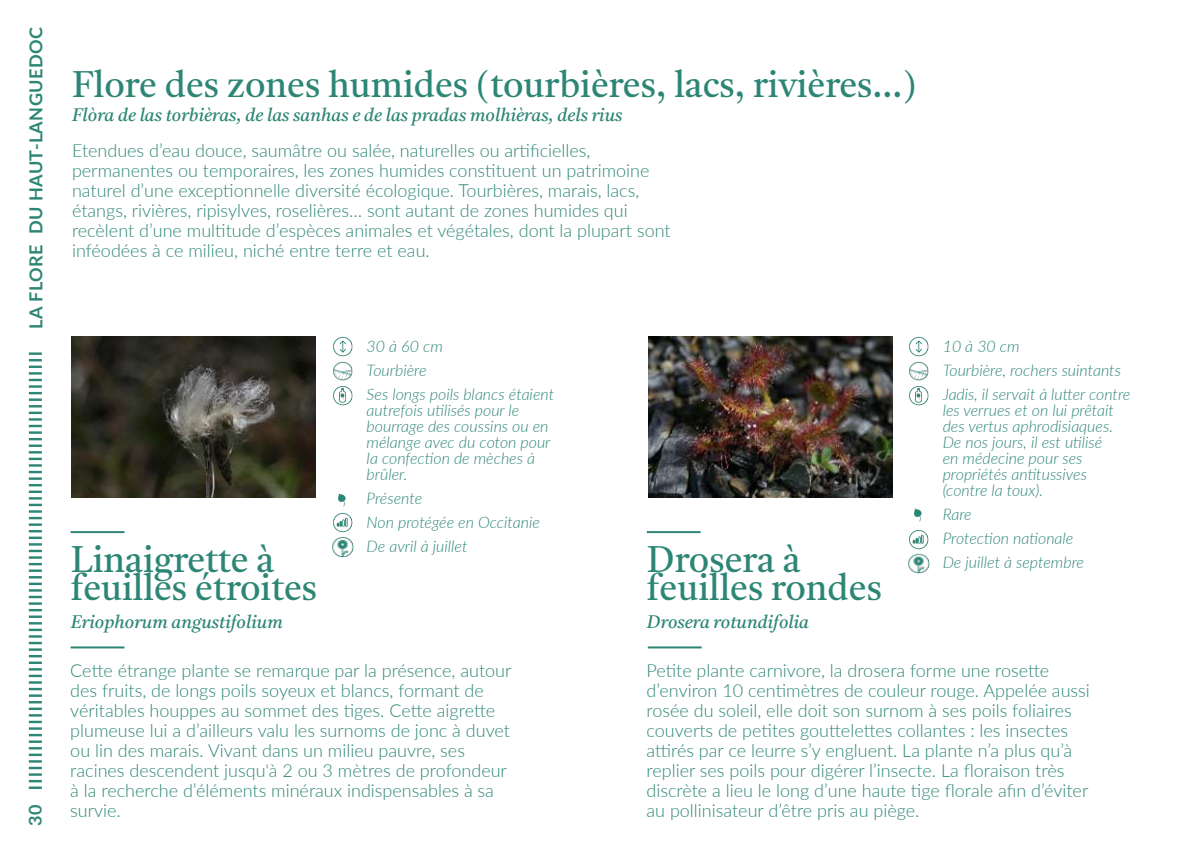
<style>
.page{position:relative;width:1191px;height:851px;background:#fff}
.page>*{position:absolute;margin:0;border:0;box-sizing:border-box;transform-origin:0 0}
.t1{font:36px/28px "Castoro";color:#2d8675}
.t2{font:300 18px/20px "Lato";color:#2d8675}
.t3{font:italic 18px "Castoro";color:#2d8675}
.t4{font:700 18px "Lato";letter-spacing:.025em;color:#2d8675}
.t5{font:italic 300 16px/16px "Lato";color:#2d8675}
</style>
<div class="page">
<img style="left:648px;top:337px;width:244px;height:160px">
<hr style="left:71px;top:646px;width:53px;height:2px;background:#2d8675">
<hr style="left:647px;top:531px;width:53px;height:2px;background:#2d8675">
<hr style="left:71px;top:531px;width:53px;height:2px;background:#2d8675">
<img style="left:338px;top:493px;width:8px;height:14px">
<img style="left:914px;top:508px;width:8px;height:14px">
<img style="left:908px;top:554px;width:21px;height:19px">
<img style="left:332px;top:537px;width:21px;height:20px">
<img style="left:909px;top:386px;width:19px;height:19px">
<img style="left:333px;top:386px;width:19px;height:19px">
<img style="left:909px;top:337px;width:19px;height:20px">
<img style="left:333px;top:337px;width:19px;height:20px">
<img style="left:909px;top:530px;width:19px;height:19px">
<img style="left:333px;top:513px;width:19px;height:19px">
<hr style="left:648px;top:646px;width:53px;height:2px;background:#2d8675">
<img style="left:909px;top:361px;width:19px;height:20px">
<img style="left:333px;top:361px;width:19px;height:20px">
<svg style="left:29px;top:352px;width:13px;height:436px"></svg>
<img style="left:72px;top:337px;width:244px;height:160px">
<p class="t4" style="left:23px;top:328px;width:303px;rotate:-90deg">LA FLORE DU HAUT-LANGUEDOC</p>
<p class="t4" style="left:22px;top:826px;width:23px;rotate:-90deg">30</p>
<h1 class="t1" style="left:72px;top:71px;width:846px">Flore des zones humides (tourbières, lacs, rivières…)</h1>
<p class="t3" style="left:72px;top:101px;width:552px">Flòra de las torbièras, de las sanhas e de las pradas molhièras, dels rius</p>
<p class="t2" style="left:72px;top:140px;width:600px">Etendues d’eau douce, saumâtre ou salée, naturelles ou artificielles, permanentes ou temporaires, les zones humides constituent un patrimoine naturel d’une exceptionnelle diversité écologique. Tourbières, marais, lacs, étangs, rivières, ripisylves, roselières… sont autant de zones humides qui recèlent d’une multitude d’espèces animales et végétales, dont la plupart sont inféodées à ce milieu, niché entre terre et eau.</p>
<h1 class="t1" style="left:71px;top:546px;width:248px">Linaigrette à feuilles étroites</h1>
<p class="t3" style="left:71px;top:608px;width:214px">Eriophorum angustifolium</p>
<p class="t5" style="left:367px;top:333px;width:189px;line-height:24px">30 à 60 cm<br>Tourbière<br>Ses longs poils blancs étaient</p>
<p class="t5" style="left:367px;top:401px;width:185px">autrefois utilisés pour le bourrage des coussins ou en mélange avec du coton pour la confection de mèches à brûler.</p>
<p class="t5" style="left:367px;top:485px;width:175px;line-height:24px">Présente<br>Non protégée en Occitanie<br>De avril à juillet</p>
<h1 class="t1" style="left:647px;top:546px;width:236px">Drosera à feuilles rondes</h1>
<p class="t3" style="left:647px;top:608px;width:164px">Drosera rotundifolia</p>
<p class="t5" style="left:942px;top:333px;width:189px;line-height:24px">10 à 30 cm<br>Tourbière, rochers suintants<br>Jadis, il servait à lutter contre</p>
<p class="t5" style="left:942px;top:401px;width:173px">les verrues et on lui prêtait des vertus aphrodisiaques.<br>De nos jours, il est utilisé en médecine pour ses propriétés antitussives (contre la toux).</p>
<p class="t5" style="left:942px;top:501px;width:143px;line-height:24px">Rare<br>Protection nationale<br>De juillet à septembre</p>
<p class="t2" style="left:70px;top:660px;width:442px">Cette étrange plante se remarque par la présence, autour des fruits, de longs poils soyeux et blancs, formant de véritables houppes au sommet des tiges. Cette aigrette plumeuse lui a d’ailleurs valu les surnoms de jonc à duvet ou lin des marais. Vivant dans un milieu pauvre, ses racines descendent jusqu'à 2 ou 3 mètres de profondeur à la recherche d’éléments minéraux indispensables à sa survie.</p>
<p class="t2" style="left:646px;top:660px;width:445px">Petite plante carnivore, la drosera forme une rosette d’environ 10 centimètres de couleur rouge. Appelée aussi rosée du soleil, elle doit son surnom à ses poils foliaires couverts de petites gouttelettes collantes : les insectes attirés par ce leurre s’y engluent. La plante n’a plus qu’à replier ses poils pour digérer l’insecte. La floraison très discrète a lieu le long d’une haute tige florale afin d’éviter au pollinisateur d’être pris au piège.</p>
</div>
